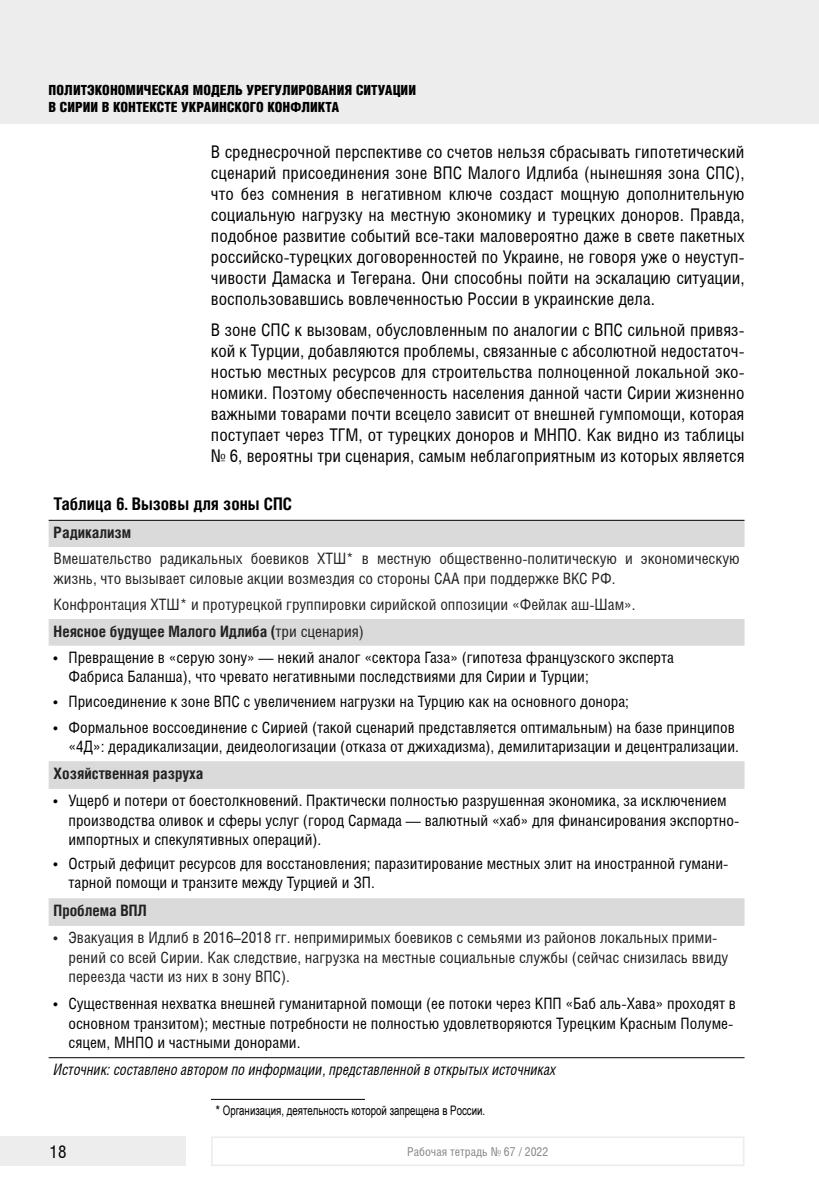
<style>
.page{position:relative;width:819px;height:1191px;background:#fff}
.page>*{position:absolute;margin:0;border:0;box-sizing:border-box;transform-origin:0 0}
.t1{font:17.5px/21px "Helios Cond";color:#000;text-align:justify}
.t2{font:700 17.5px "Helios Cond";color:#000}
.t3{font:15.75px/19.2px "Helios Cond";color:#000}
.t4{font:15.75px/19.2px "Helios Cond";color:#222}
.t5{font:italic 15.75px "Helios Cond";color:#000;scale:.9 1}
.t6{font:700 15.75px "Helios Cond";color:#222}
.t7{font:900 14px/17.5px "Helios Cond";color:#000}
.t8{font:13.12px "Arial Narrow";color:#000}
.t9{font:12.25px "Helios Cond";color:#878787}
.s1{font-weight:700}
.s2{color:#000}
</style>
<div class="page">
<div style="left:0;top:0;width:819px;height:124px;background:#ededed"></div>
<div style="left:0;top:1136px;width:186px;height:30px;background:#ededed"></div>
<div style="left:211px;top:1136px;width:533px;height:30px;border:2px solid #ededed"></div>
<svg style="left:49px;top:521px;width:695px;height:405px"></svg>
<hr style="left:49px;top:520px;width:695px;height:1px;background:#000">
<hr style="left:49px;top:1057px;width:695px;height:1px;background:#000">
<hr style="left:211px;top:1099px;width:154px;height:1px;background:#000">
<p class="t7" style="left:49px;top:81px;width:369px">ПОЛИТЭКОНОМИЧЕСКАЯ МОДЕЛЬ УРЕГУЛИРОВАНИЯ СИТУАЦИИ<br>В СИРИИ В КОНТЕКСТЕ УКРАИНСКОГО КОНФЛИКТА</p>
<p class="t1" style="left:211px;top:141px;width:535px">В среднесрочной перспективе со счетов нельзя сбрасывать гипотетический сценарий присоединения зоне ВПС Малого Идлиба (нынешняя зона СПС), что без сомнения в негативном ключе создаст мощную дополнительную социальную нагрузку на местную экономику и турецких доноров. Правда, подобное развитие событий все-таки маловероятно даже в свете пакетных российско-турецких договоренностей по Украине, не говоря уже о неуступ&shy;чивости Дамаска и Тегерана. Они способны пойти на эскалацию ситуации, воспользовавшись вовлеченностью России в украинские дела.</p>
<p class="t1" style="left:211px;top:319px;width:535px">В зоне СПС к вызовам, обусловленным по аналогии с ВПС сильной привяз&shy;кой к Турции, добавляются проблемы, связанные с абсолютной недостаточ&shy;ностью местных ресурсов для строительства полноценной локальной эко&shy;номики. Поэтому обеспеченность населения данной части Сирии жизненно важными товарами почти всецело зависит от внешней гумпомощи, которая поступает через ТГМ, от турецких доноров и МНПО. Как видно из таблицы № 6, вероятны три сценария, самым неблагоприятным из которых является</p>
<p class="t2" style="left:54px;top:493px;width:240px">Таблица 6. Вызовы для зоны СПС</p>
<p class="t6" style="left:54px;top:523px;width:79px">Радикализм</p>
<p class="t4" style="left:54px;top:549px;width:687px">Вмешательство радикальных боевиков ХТШ* в местную общественно-политическую и экономическую жизнь, что вызывает силовые акции возмездия со стороны САА при поддержке ВКС РФ.</p>
<p class="t4" style="left:54px;top:591px;width:583px;line-height:26.6px">Конфронтация ХТШ* и протурецкой группировки сирийской оппозиции «Фейлак аш-Шам».<br><span class="s1">Неясное будущее Малого Идлиба (</span>три сценария)</p>
<p class="t3" style="left:68px;top:647px;width:607px;text-indent:-15px">• Превращение в «серую зону» — некий аналог «сектора Газа» (гипотеза французского эксперта<br>Фабриса Баланша), что чревато негативными последствиями для Сирии и Турции;</p>
<p class="t3" style="left:54px;top:691px;width:577px">• Присоединение к зоне ВПС с увеличением нагрузки на Турцию как на основного донора;</p>
<p class="t3" style="left:54px;top:717px;width:686px;text-align:right">• Формальное воссоединение с Сирией (такой сценарий представляется оптимальным) на базе принципов «4Д»: дерадикализации, деидеологизации (отказа от джихадизма), демилитаризации и децентрализации.</p>
<p class="t6" style="left:54px;top:764px;width:151px">Хозяйственная разруха</p>
<p class="t3" style="left:68px;top:791px;width:672px;text-indent:-15px">• Ущерб и потери от боестолкновений. Практически полностью разрушенная экономика, за исключением производства оливок и сферы услуг (город Сармада — валютный «хаб» для финансирования экспортно&shy;импортных и спекулятивных операций).</p>
<p class="t3" style="left:68px;top:853px;width:661px;text-indent:-15px">• Острый дефицит ресурсов для восстановления; паразитирование местных элит на иностранной гумани&shy;тарной помощи и транзите между Турцией и ЗП.</p>
<p class="t6" style="left:54px;top:901px;width:95px">Проблема ВПЛ</p>
<p class="t4" style="left:68px;top:927px;width:661px;text-indent:-15px">• Эвакуация в Идлиб в 2016<span class="s2">–</span>2018 гг. непримиримых боевиков с семьями из районов локальных прими&shy;рений со всей Сирии. Как следствие, нагрузка на местные социальные службы (сейчас снизилась ввиду переезда части из них в зону ВПС).</p>
<p class="t3" style="left:68px;top:993px;width:669px;text-indent:-15px">• Существенная нехватка внешней гуманитарной помощи (ее потоки через КПП «Баб аль-Хава» проходят в основном транзитом); местные потребности не полностью удовлетворяются Турецким Красным Полуме&shy;сяцем, МНПО и частными донорами.</p>
<p class="t5" style="left:54px;top:1060px;width:559px">Источник: составлено автором по информации, представленной в открытых источниках</p>
<p class="t8" style="left:216px;top:1100px;width:271px">* Организация, деятельность которой запрещена в России.</p>
<p class="t1" style="left:50px;top:1141px;width:18px">18</p>
<p class="t9" style="left:407px;top:1144px;width:143px">Рабочая тетрадь № 67 / 2022</p>
</div>
